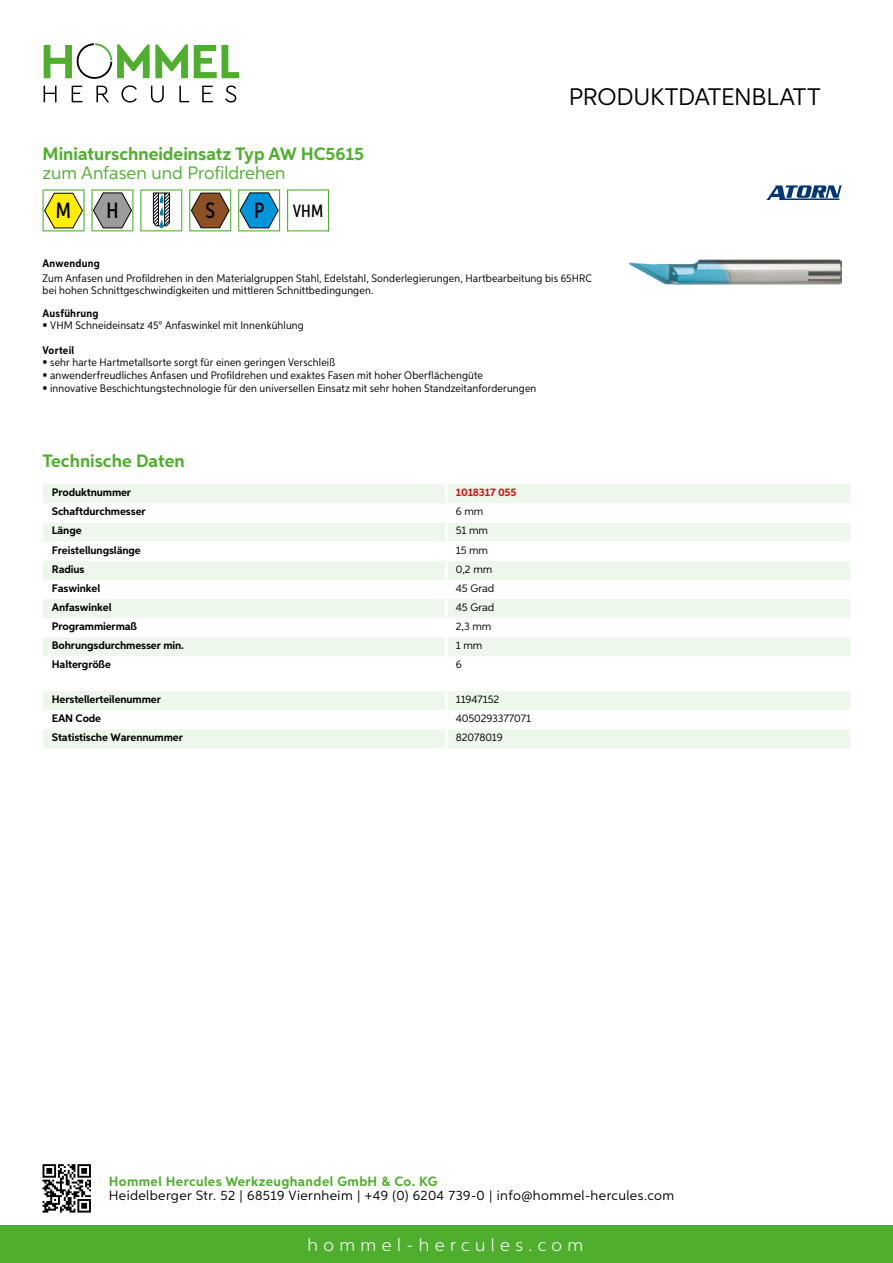
<style>
.page{position:relative;width:893px;height:1263px;background:#fff}
.page>*{position:absolute;margin:0;border:0;box-sizing:border-box;transform-origin:0 0}
.t1{font:24px "Aspira";letter-spacing:-.01em;color:#000}
.t2{font:500 22.2px "Aspira XX Nar";color:#000}
.t3{font:700 18px "Aspira";color:#50ae2f}
.t4{font:18px "Aspira";color:#50ae2f}
.t5{font:300 18px "Aspira";letter-spacing:.3em;color:#fff}
.t6{font:500 17.85px "Aspira XX Nar";color:#000}
.t7{font:13.5px "Aspira";letter-spacing:.03em;color:#000}
.t8{font:700 13.5px "Aspira";letter-spacing:.03em;color:#50ae2f}
.t9{font:10.95px/12.8px "Aspira Nar";letter-spacing:.015em;color:#000}
.t10{font:700 10.95px "Aspira";letter-spacing:-.01em;color:#000}
.t11{font:10.95px "Aspira";letter-spacing:-.01em;color:#000}
.t12{font:700 10.95px "Aspira Nar";letter-spacing:.02em;color:#000}
.t13{font:700 10.95px "Aspira";letter-spacing:-.01em;color:#cd1013}
</style>
<div class="page">
<div style="left:0;top:1226px;width:893px;height:37px;background:#50ae2f"></div>
<svg style="left:43px;top:1164px;width:48px;height:48px"></svg>
<svg style="left:194px;top:45px;width:45px;height:33px"></svg>
<svg style="left:44px;top:43px;width:144px;height:36px"></svg>
<svg style="left:44px;top:86px;width:13px;height:16px"></svg>
<svg style="left:72px;top:86px;width:10px;height:16px"></svg>
<svg style="left:96px;top:86px;width:13px;height:16px"></svg>
<svg style="left:121px;top:85px;width:16px;height:18px"></svg>
<svg style="left:151px;top:86px;width:13px;height:17px"></svg>
<svg style="left:179px;top:86px;width:10px;height:16px"></svg>
<svg style="left:202px;top:86px;width:11px;height:16px"></svg>
<svg style="left:225px;top:85px;width:11px;height:18px"></svg>
<div style="left:43px;top:484px;width:807px;height:19px;background:#eef7eb"></div>
<svg style="left:43px;top:523px;width:807px;height:133px;fill:#eef7eb"></svg>
<hr style="left:445px;top:484px;width:3px;height:19px;background:#fff">
<hr style="left:445px;top:523px;width:3px;height:19px;background:#fff">
<hr style="left:445px;top:542px;width:3px;height:19px;background:#fff">
<hr style="left:445px;top:561px;width:3px;height:19px;background:#fff">
<hr style="left:445px;top:580px;width:3px;height:19px;background:#fff">
<hr style="left:445px;top:599px;width:3px;height:19px;background:#fff">
<hr style="left:445px;top:618px;width:3px;height:19px;background:#fff">
<hr style="left:445px;top:637px;width:3px;height:19px;background:#fff">
<svg style="left:43px;top:691px;width:807px;height:57px"></svg>
<hr style="left:445px;top:729px;width:3px;height:19px;background:#fff">
<svg style="left:43px;top:189px;width:42px;height:42px"></svg>
<svg style="left:91px;top:189px;width:42px;height:42px"></svg>
<svg style="left:140px;top:189px;width:42px;height:42px"></svg>
<svg style="left:189px;top:189px;width:42px;height:42px"></svg>
<svg style="left:238px;top:189px;width:42px;height:42px"></svg>
<svg style="left:287px;top:189px;width:42px;height:42px"></svg>
<img style="left:629px;top:259px;width:213px;height:26px">
<svg style="left:766px;top:185px;width:76px;height:15px"></svg>
<h3 class="t3" style="left:43px;top:142px;width:323px">Miniaturschneideinsatz Typ AW HC5615</h3>
<h3 class="t4" style="left:43px;top:162px;width:245px">zum Anfasen und Profildrehen</h3>
<h2 class="t2" style="left:56px;top:197px;width:17px">M</h2>
<h2 class="t2" style="left:106px;top:197px;width:14px">H</h2>
<h2 class="t2" style="left:205px;top:197px;width:11px">S</h2>
<h2 class="t2" style="left:254px;top:197px;width:12px">P</h2>
<h3 class="t6" style="left:293px;top:200px;width:32px">VHM</h3>
<h1 class="t1" style="left:569px;top:82px;width:253px">Produktdatenblatt</h1>
<p class="t12" style="left:43px;top:257px;width:59px">Anwendung</p>
<p class="t9" style="left:43px;top:273px;width:551px;line-height:12px">Zum Anfasen und Profildrehen in den Materialgruppen Stahl, Edelstahl, Sonderlegierungen, Hartbearbeitung bis 65HRC bei hohen Schnittgeschwindigkeiten und mittleren Schnittbedingungen.</p>
<p class="t12" style="left:43px;top:306px;width:58px">Ausführung</p>
<p class="t9" style="left:50px;top:319px;width:255px">VHM Schneideinsatz 45° Anfaswinkel mit Innenkühlung</p>
<p class="t12" style="left:43px;top:343px;width:33px">Vorteil</p>
<p class="t9" style="left:50px;top:356px;width:488px">sehr harte Hartmetallsorte sorgt für einen geringen Verschleiß<br>anwenderfreudliches Anfasen und Profildrehen und exaktes Fasen mit hoher Oberflächengüte<br>innovative Beschichtungstechnologie für den universellen Einsatz mit sehr hohen Standzeitanforderungen</p>
<h3 class="t3" style="left:43px;top:450px;width:144px">Technische Daten</h3>
<p class="t10" style="left:52px;top:486px;width:81px">Produktnummer</p>
<p class="t13" style="left:456px;top:486px;width:62px">1018317 055</p>
<p class="t10" style="left:52px;top:505px;width:95px">Schaftdurchmesser</p>
<p class="t11" style="left:456px;top:505px;width:29px">6 mm</p>
<p class="t10" style="left:52px;top:524px;width:31px">Länge</p>
<p class="t11" style="left:456px;top:524px;width:34px">51 mm</p>
<p class="t10" style="left:52px;top:543px;width:90px">Freistellungslänge</p>
<p class="t11" style="left:456px;top:543px;width:34px">15 mm</p>
<p class="t10" style="left:52px;top:562px;width:34px">Radius</p>
<p class="t11" style="left:456px;top:562px;width:38px">0,2 mm</p>
<p class="t10" style="left:52px;top:581px;width:50px">Faswinkel</p>
<p class="t11" style="left:456px;top:581px;width:40px">45 Grad</p>
<p class="t10" style="left:52px;top:600px;width:61px">Anfaswinkel</p>
<p class="t11" style="left:456px;top:601px;width:40px">45 Grad</p>
<p class="t10" style="left:52px;top:620px;width:87px">Programmiermaß</p>
<p class="t11" style="left:456px;top:620px;width:37px">2,3 mm</p>
<p class="t10" style="left:52px;top:639px;width:134px">Bohrungsdurchmesser min.</p>
<p class="t11" style="left:456px;top:639px;width:28px">1 mm</p>
<p class="t10" style="left:52px;top:658px;width:61px">Haltergröße</p>
<p class="t11" style="left:456px;top:658px;width:7px">6</p>
<p class="t10" style="left:52px;top:692px;width:111px">Herstellerteilenummer</p>
<p class="t11" style="left:456px;top:692px;width:45px">11947152</p>
<p class="t10" style="left:52px;top:712px;width:51px">EAN Code</p>
<p class="t11" style="left:456px;top:712px;width:77px">4050293377071</p>
<p class="t10" style="left:52px;top:731px;width:132px">Statistische Warennummer</p>
<p class="t11" style="left:456px;top:731px;width:48px">82078019</p>
<p class="t8" style="left:109px;top:1172px;width:330px">Hommel Hercules Werkzeughandel GmbH &amp; Co. KG</p>
<p class="t7" style="left:109px;top:1187px;width:567px">Heidelberger Str. 52 | 68519 Viernheim | +49 (0) 6204 739-0 | info@hommel-hercules.com</p>
<h3 class="t5" style="left:307px;top:1234px;width:277px">hommel-hercules.com</h3>
</div>
